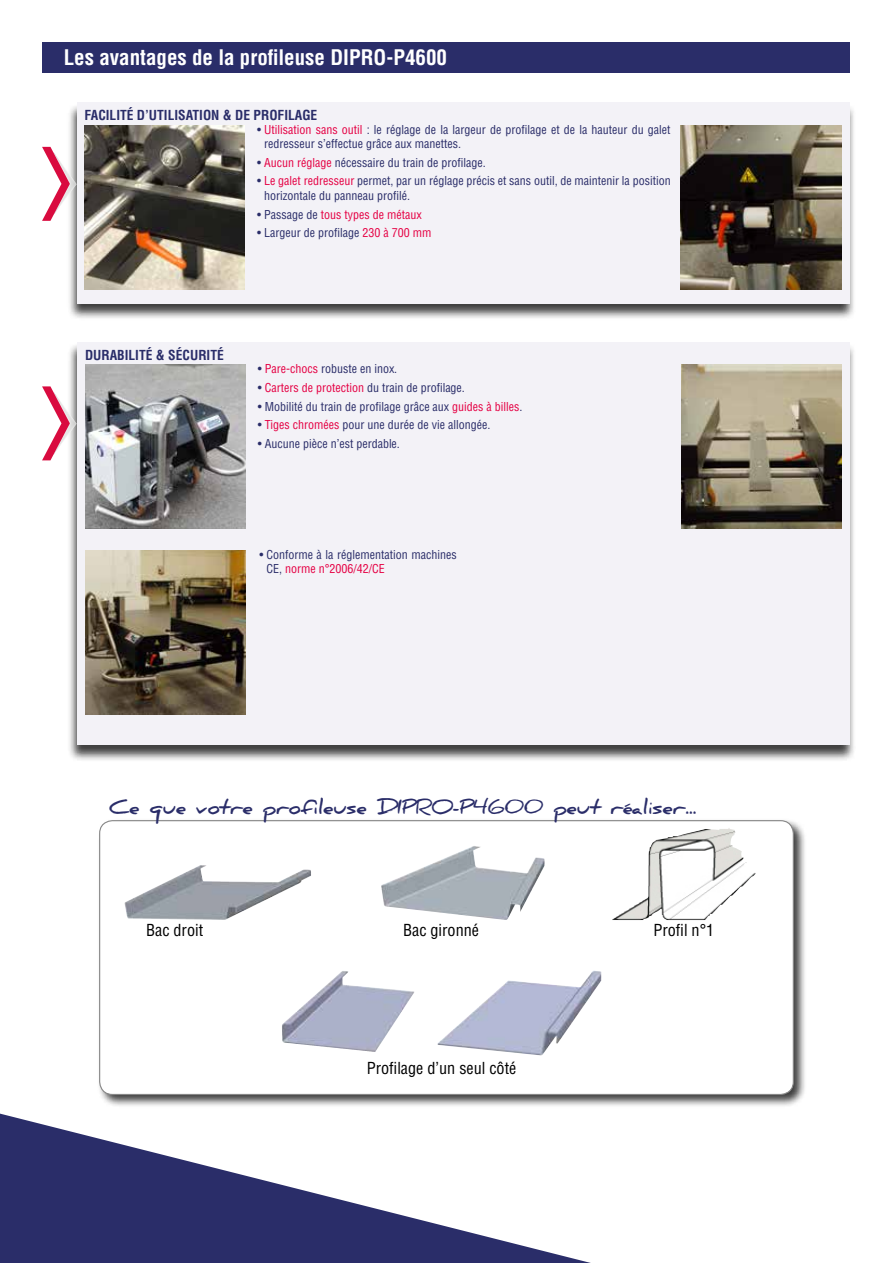
<style>
.page{position:relative;width:893px;height:1263px;background:#fff}
.page>*{position:absolute;margin:0;border:0;box-sizing:border-box;transform-origin:0 0}
.t1{font:700 condensed 21px "Helvetica LT Std";color:#fff}
.t2{font:700 19.65px "Daniel";color:#2a2d69}
.t3{font:condensed 16.2px "Helvetica LT Std";color:#000}
.t4{font:700 condensed 13.5px "Helvetica LT Std";color:#2a2d69}
.t5{font:condensed 12px/14.4px "Helvetica LT Std";color:#2a2d69}
.t6{font:condensed 12px "Helvetica LT Std";color:#e50043}
.s1{color:#e50043}
.s2{color:#2a2d69}
</style>
<div class="page">
<div style="left:67px;top:103px;width:789px;height:217px;background:#000;opacity:.75"></div>
<div style="left:77px;top:103px;width:772px;height:201px;background:#f3f2f7"></div>
<svg style="left:42px;top:147px;width:35px;height:74px"></svg>
<img style="left:85px;top:125px;width:160px;height:164px">
<img style="left:681px;top:125px;width:160px;height:164px">
<div style="left:43px;top:43px;width:807px;height:30px;background:#2a2d69"></div>
<div style="left:97px;top:818px;width:710px;height:290px;background:#000;opacity:.75"></div>
<div style="left:100px;top:821px;width:693px;height:273px;background:#fff;border-radius:13px"></div>
<img style="left:612px;top:828px;width:144px;height:92px">
<img style="left:381px;top:846px;width:164px;height:74px">
<img style="left:124px;top:865px;width:187px;height:55px">
<svg style="left:0;top:1113px;width:591px;height:150px"></svg>
<div style="left:67px;top:342px;width:789px;height:420px;background:#000;opacity:.75"></div>
<div style="left:78px;top:342px;width:772px;height:403px;background:#f3f2f7"></div>
<svg style="left:42px;top:386px;width:35px;height:74px"></svg>
<img style="left:85px;top:365px;width:160px;height:164px">
<img style="left:681px;top:365px;width:160px;height:164px">
<img style="left:85px;top:550px;width:160px;height:164px">
<img style="left:282px;top:971px;width:132px;height:81px">
<img style="left:437px;top:971px;width:164px;height:84px">
<h1 class="t1" style="left:64px;top:44px;width:385px">Les avantages de la profileuse DIPRO-P4600</h1>
<p class="t4" style="left:85px;top:107px;width:234px">FACILITÉ D’UTILISATION &amp; DE PROFILAGE</p>
<p class="t5" style="left:264px;top:122px;width:408px;text-indent:-7px">• <span class="s1">Utilisation sans outil</span> : le réglage de la largeur de profilage et de la hauteur du galet redresseur s’effectue grâce aux manettes.</p>
<p class="t5" style="left:257px;top:155px;width:230px">• <span class="s1">Aucun réglage</span> nécessaire du train de profilage.</p>
<p class="t5" style="left:264px;top:174px;width:408px;text-indent:-7px">• <span class="s1">Le galet redresseur</span> permet, par un réglage précis et sans outil, de maintenir la position horizontale du panneau profilé.</p>
<p class="t6" style="left:257px;top:207px;width:166px"><span class="s2">• Passage de</span> tous types de métaux</p>
<p class="t5" style="left:257px;top:226px;width:176px">• Largeur de profilage <span class="s1">230 à 700 mm</span></p>
<p class="t4" style="left:85px;top:346px;width:140px">DURABILITÉ &amp; SÉCURITÉ</p>
<p class="t5" style="left:258px;top:362px;width:141px">• <span class="s1">Pare-chocs</span> robuste en inox.</p>
<p class="t5" style="left:258px;top:380px;width:209px">• <span class="s1">Carters de protection</span> du train de profilage.</p>
<p class="t5" style="left:258px;top:399px;width:266px">• Mobilité du train de profilage grâce aux <span class="s1">guides à billes</span>.</p>
<p class="t5" style="left:258px;top:418px;width:234px">• <span class="s1">Tiges chromées</span> pour une durée de vie allongée.</p>
<p class="t5" style="left:258px;top:436px;width:144px">• Aucune pièce n’est perdable.</p>
<p class="t5" style="left:266px;top:547px;width:192px;text-indent:-7px">• Conforme à la réglementation machines<br>CE, <span class="s1">norme n°2006/42/CE</span></p>
<h2 class="t2" style="left:109px;top:796px;width:589px">Ce que votre profileuse DIPRO-P4600 peut réaliser...</h2>
<h3 class="t3" style="left:146px;top:919px;width:59px">Bac droit</h3>
<h3 class="t3" style="left:403px;top:919px;width:77px">Bac gironné</h3>
<h3 class="t3" style="left:653px;top:919px;width:62px">Profil n°1</h3>
<h3 class="t3" style="left:367px;top:1058px;width:151px">Profilage d’un seul côté</h3>
</div>
